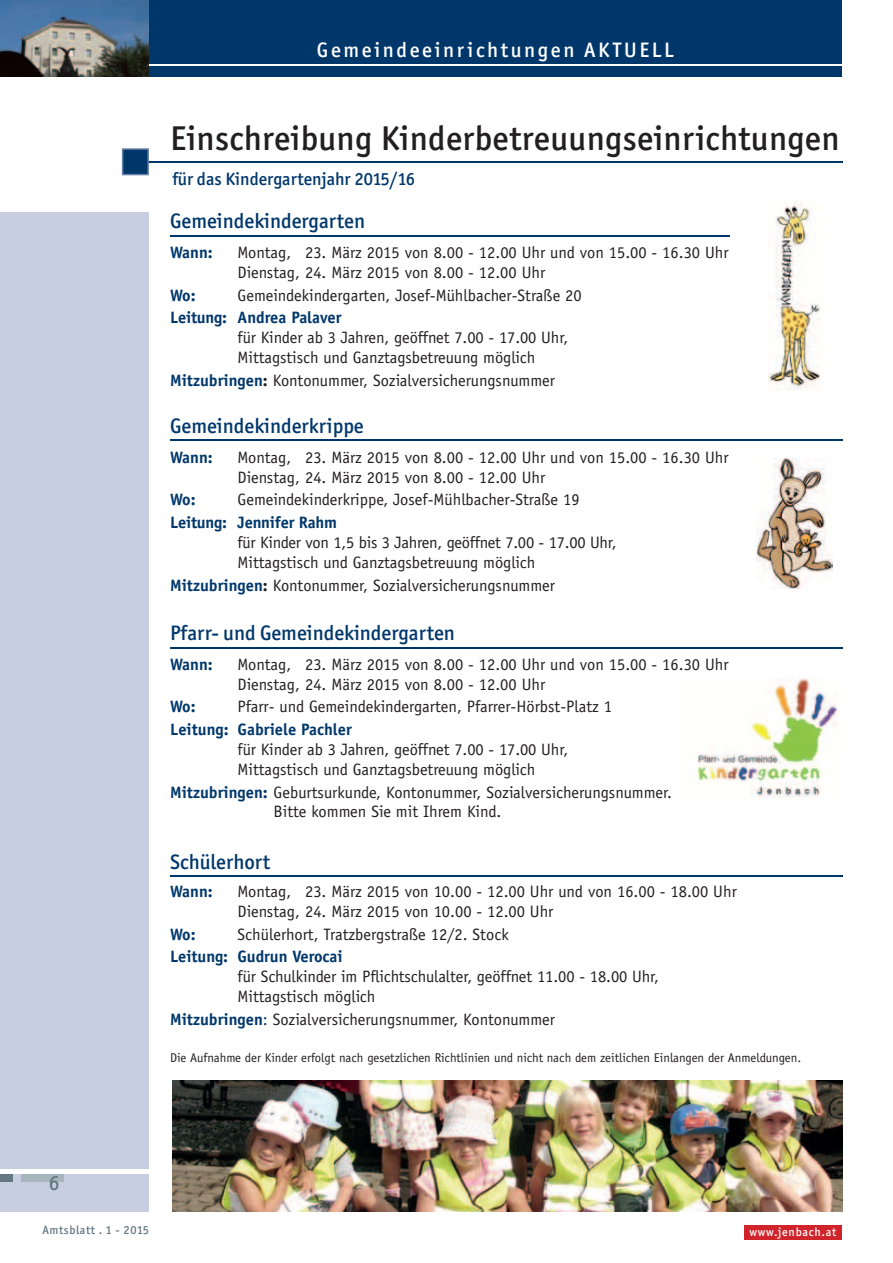
<style>
.page{position:relative;width:893px;height:1263px;background:#fff}
.page>*{position:absolute;margin:0;border:0;box-sizing:border-box;transform-origin:0 0}
.t1{font:500 34.5px "Officina San ITC";letter-spacing:.01em;color:#231f20}
.t2{font:500 21px "Officina San ITC";color:#00376b}
.t3{font:500 21px "Officina San ITC";letter-spacing:.125em;color:#fff}
.t4{font:500 21px "Officina San ITC";color:#647882}
.t5{font:500 18px "Officina San ITC";color:#00376b}
.t6{font:16.5px/19.8px "Officina Sans";color:#231f20}
.t7{font:700 16.5px "Officina Sans";letter-spacing:-.005em;color:#00376b}
.t8{font:12.75px "Officina Sans";color:#231f20}
.t9{font:500 12px "Officina San ITC";letter-spacing:.05em;color:#647882}
.t10{font:500 12px "Officina San ITC";letter-spacing:.06em;color:#fff}
.s1{font-weight:700;color:#00376b}
.s2{font-weight:700}
.s3{color:#00376b}
</style>
<div class="page">
<div style="left:0;top:213px;width:149px;height:999px;background:#c6cee0"></div>
<div style="left:744px;top:1225px;width:98px;height:14px;background:#d1232a"></div>
<div style="left:0;top:1169px;width:13px;height:13px;background:#647882"></div>
<div style="left:21px;top:1169px;width:43px;height:13px;background:#a7b6be"></div>
<div style="left:0;top:1169px;width:149px;height:5px;background:#fff"></div>
<div style="left:149px;top:0;width:693px;height:77px;background:#00376b"></div>
<hr style="left:0;top:64px;width:842px;height:2px;background:#fff">
<img style="left:0;top:0;width:149px;height:77px">
<hr style="left:133px;top:162px;width:710px;height:1px;background:#00376b">
<svg style="left:122px;top:148px;width:27px;height:27px"></svg>
<hr style="left:170px;top:235px;width:560px;height:1px;background:#00376b">
<hr style="left:170px;top:440px;width:673px;height:1px;background:#00376b">
<hr style="left:170px;top:647px;width:673px;height:1px;background:#00376b">
<hr style="left:170px;top:875px;width:673px;height:1px;background:#00376b">
<img style="left:697px;top:678px;width:141px;height:120px">
<img style="left:768px;top:200px;width:53px;height:190px">
<img style="left:757px;top:459px;width:75px;height:130px">
<img style="left:172px;top:1080px;width:671px;height:132px">
<p class="t3" style="left:317px;top:38px;width:358px">Gemeindeeinrichtungen AKTUELL</p>
<h1 class="t1" style="left:170px;top:118px;width:671px">Einschreibung Kinderbetreuungseinrichtungen</h1>
<p class="t5" style="left:172px;top:169px;width:244px">für das Kindergartenjahr 2015/16</p>
<p class="t2" style="left:170px;top:208px;width:196px">Gemeindekindergarten</p>
<p class="t7" style="left:170px;top:242px;width:44px">Wann:</p>
<p class="t6" style="left:238px;top:242px;width:492px">Montag, 23. März 2015 von 8.00 - 12.00 Uhr und von 15.00 - 16.30 Uhr<br>Dienstag, 24. März 2015 von 8.00 - 12.00 Uhr</p>
<p class="t7" style="left:170px;top:285px;width:27px">Wo:</p>
<p class="t6" style="left:238px;top:285px;width:346px">Gemeindekindergarten, Josef-Mühlbacher-Straße 20</p>
<p class="t7" style="left:170px;top:307px;width:173px">Leitung: Andrea Palaver</p>
<p class="t6" style="left:238px;top:328px;width:332px">für Kinder ab 3 Jahren, geöffnet 7.00 - 17.00 Uhr,<br>Mittagstisch und Ganztagsbetreuung möglich</p>
<p class="t6" style="left:170px;top:370px;width:386px"><span class="s1">Mitzubringen</span><span class="s2">:</span> Kontonummer, Sozialversicherungsnummer</p>
<p class="t2" style="left:170px;top:413px;width:195px">Gemeindekinderkrippe</p>
<p class="t7" style="left:170px;top:447px;width:44px">Wann:</p>
<p class="t6" style="left:238px;top:447px;width:492px">Montag, 23. März 2015 von 8.00 - 12.00 Uhr und von 15.00 - 16.30 Uhr<br>Dienstag, 24. März 2015 von 8.00 - 12.00 Uhr</p>
<p class="t7" style="left:170px;top:489px;width:27px">Wo:</p>
<p class="t6" style="left:238px;top:490px;width:344px">Gemeindekinderkrippe, Josef-Mühlbacher-Straße 19</p>
<p class="t7" style="left:170px;top:512px;width:168px">Leitung: Jennifer Rahm</p>
<p class="t6" style="left:238px;top:532px;width:380px">für Kinder von 1,5 bis 3 Jahren, geöffnet 7.00 - 17.00 Uhr,<br>Mittagstisch und Ganztagsbetreuung möglich</p>
<p class="t6" style="left:170px;top:575px;width:386px"><span class="s1">Mitzubringen</span><span class="s2">:</span> Kontonummer, Sozialversicherungsnummer</p>
<p class="t2" style="left:170px;top:620px;width:286px">Pfarr- und Gemeindekindergarten</p>
<p class="t7" style="left:170px;top:654px;width:44px">Wann:</p>
<p class="t6" style="left:238px;top:654px;width:492px">Montag, 23. März 2015 von 8.00 - 12.00 Uhr und von 15.00 - 16.30 Uhr<br>Dienstag, 24. März 2015 von 8.00 - 12.00 Uhr</p>
<p class="t7" style="left:170px;top:696px;width:27px">Wo:</p>
<p class="t6" style="left:238px;top:697px;width:376px">Pfarr- und Gemeindekindergarten, Pfarrer-Hörbst-Platz 1</p>
<p class="t7" style="left:170px;top:719px;width:183px">Leitung: Gabriele Pachler</p>
<p class="t6" style="left:238px;top:739px;width:332px">für Kinder ab 3 Jahren, geöffnet 7.00 - 17.00 Uhr,<br>Mittagstisch und Ganztagsbetreuung möglich</p>
<p class="t6" style="left:274px;top:782px;width:400px;text-indent:-104px"><span class="s1">Mitzubringen:</span> Geburtsurkunde, Kontonummer, Sozialversicherungsnummer.<br>Bitte kommen Sie mit Ihrem Kind.</p>
<p class="t2" style="left:170px;top:849px;width:101px">Schülerhort</p>
<p class="t7" style="left:170px;top:881px;width:44px">Wann:</p>
<p class="t6" style="left:238px;top:881px;width:501px">Montag, 23. März 2015 von 10.00 - 12.00 Uhr und von 16.00 - 18.00 Uhr<br>Dienstag, 24. März 2015 von 10.00 - 12.00 Uhr</p>
<p class="t7" style="left:170px;top:924px;width:27px">Wo:</p>
<p class="t6" style="left:238px;top:924px;width:273px">Schülerhort, Tratzbergstraße 12/2. Stock</p>
<p class="t7" style="left:170px;top:946px;width:174px">Leitung: Gudrun Verocai</p>
<p class="t6" style="left:238px;top:967px;width:423px">für Schulkinder im Pflichtschulalter, geöffnet 11.00 - 18.00 Uhr,<br>Mittagstisch möglich</p>
<p class="t6" style="left:170px;top:1009px;width:386px"><span class="s1">Mitzubringen</span><span class="s3">:</span> Sozialversicherungsnummer, Kontonummer</p>
<p class="t8" style="left:170px;top:1050px;width:632px">Die Aufnahme der Kinder erfolgt nach gesetzlichen Richtlinien und nicht nach dem zeitlichen Einlangen der Anmeldungen.</p>
<p class="t4" style="left:49px;top:1170px;width:12px">6</p>
<p class="t9" style="left:42px;top:1222px;width:108px">Amtsblatt . 1 - 2015</p>
<p class="t10" style="left:749px;top:1225px;width:88px">www.jenbach.at</p>
</div>
